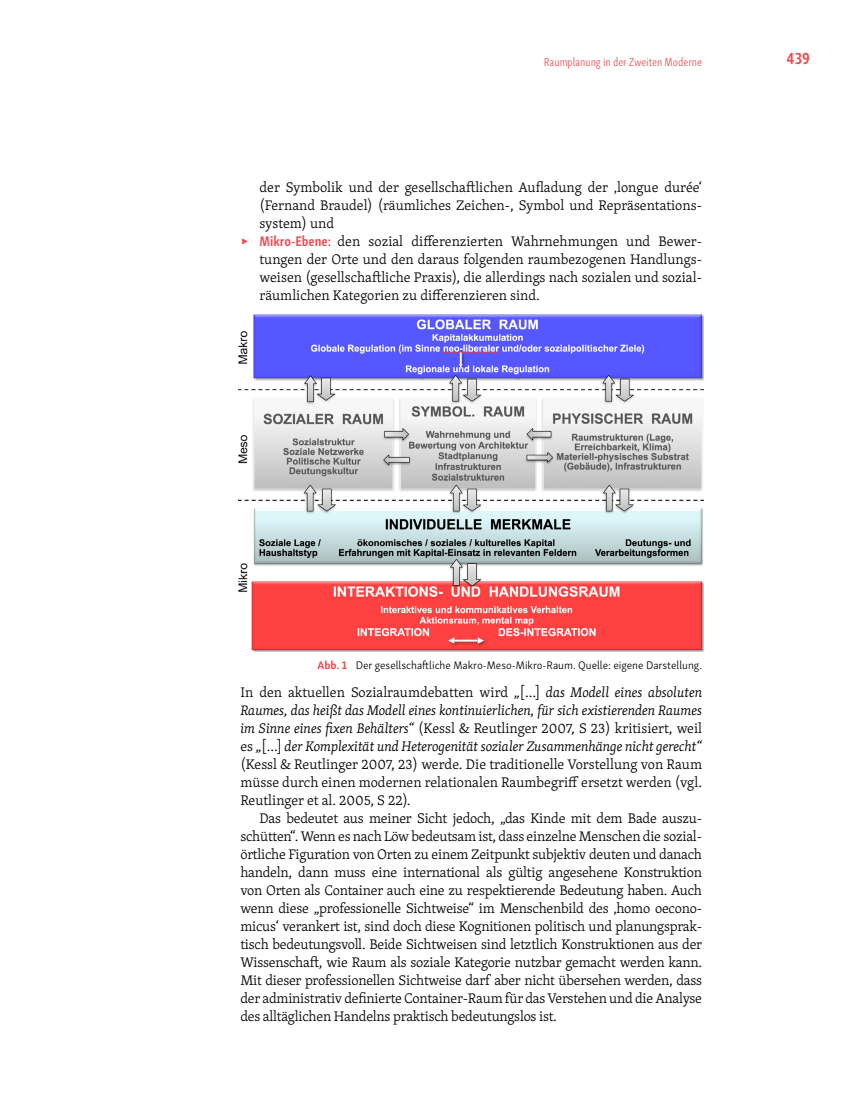
<style>
.page{position:relative;width:851px;height:1106px;background:#fff}
.page>*{position:absolute;margin:0;border:0;box-sizing:border-box;transform-origin:0 0}
.t1{font:700 16.5px "Skolar Sans Latn Cp";color:#e84d52}
.t2{font:300 14.25px/18px "Skolar Latin";color:#000;text-align:justify}
.t3{font:300 12px "Skolar Sans Latn Cp";color:#e84d52}
.t4{font:300 11.25px "Skolar Sans Latn";color:#000}
.s1{font-family:"Skolar Sans Latn Cp";font-size:18px;color:#e84d52}
.s2{font-family:"Skolar Sans Latn Cp";font-weight:700;color:#e84d52}
.s3{font-weight:700;color:#e84d52}
.s4{font-style:italic}
</style>
<div class="page">
<img style="left:238px;top:314px;width:465px;height:338px">
<p class="t3" style="left:543px;top:53px;width:160px">Raumplanung in der Zweiten Moderne</p>
<p class="t1" style="left:786px;top:46px;width:25px">439</p>
<p class="t2" style="left:259px;top:178px;width:444px">der Symbolik und der gesellschaftlichen Aufladung der ‚longue durée‘</p>
<p class="t2" style="left:259px;top:196px;width:444px">(Fernand Braudel) (räumliches Zeichen-, Symbol und Repräsentations-</p>
<p class="t2" style="left:259px;top:214px;width:76px">system) und</p>
<p class="t2" style="left:240px;top:232px;width:463px"><span class="s1">▶</span> <span class="s2">Mikro-Ebene:</span> den sozial differenzierten Wahrnehmungen und Bewer-</p>
<p class="t2" style="left:259px;top:250px;width:444px">tungen der Orte und den daraus folgenden raumbezogenen Handlungs-</p>
<p class="t2" style="left:259px;top:268px;width:444px">weisen (gesellschaftliche Praxis), die allerdings nach sozialen und sozial-</p>
<p class="t2" style="left:259px;top:286px;width:282px">räumlichen Kategorien zu differenzieren sind.</p>
<p class="t4" style="left:317px;top:657px;width:386px"><span class="s3">Abb. 1</span> Der gesellschaftliche Makro-Meso-Mikro-Raum. Quelle: eigene Darstellung.</p>
<p class="t2" style="left:240px;top:682px;width:463px">In den aktuellen Sozialraumdebatten wird <span class="s4">„</span>[…] <span class="s4">das Modell eines absoluten Raumes, das heißt das Modell eines kontinuierlichen, für sich existierenden Raumes im Sinne eines fixen Behälters“</span> (Kessl &amp; Reutlinger 2007, S 23) kritisiert, weil es <span class="s4">„</span>[…] <span class="s4">der Komplexität und Heterogenität sozialer Zusammenhänge nicht gerecht“ </span>(Kessl &amp; Reutlinger 2007, 23) werde. Die traditionelle Vorstellung von Raum müsse durch einen modernen relationalen Raumbegriff ersetzt werden (vgl.<br>Reutlinger et al. 2005, S 22).</p>
<p class="t2" style="left:240px;top:808px;width:463px;text-indent:19px">Das bedeutet aus meiner Sicht jedoch, „das Kinde mit dem Bade auszu&shy;schütten“. Wenn es nach Löw bedeutsam ist, dass einzelne Menschen die sozial&shy;örtliche Figuration von Orten zu einem Zeitpunkt subjektiv deuten und danach handeln, dann muss eine international als gültig angesehene Konstruktion von Orten als Container auch eine zu respektierende Bedeutung haben. Auch wenn diese „professionelle Sichtweise“ im Menschenbild des ‚homo oecono&shy;micus‘ verankert ist, sind doch diese Kognitionen politisch und planungsprak&shy;tisch bedeutungsvoll. Beide Sichtweisen sind letztlich Konstruktionen aus der Wissenschaft, wie Raum als soziale Kategorie nutzbar gemacht werden kann.<br>Mit dieser professionellen Sichtweise darf aber nicht übersehen werden, dass der administrativ definierte Container-Raum für das Verstehen und die Analyse des alltäglichen Handelns praktisch bedeutungslos ist.</p>
</div>
